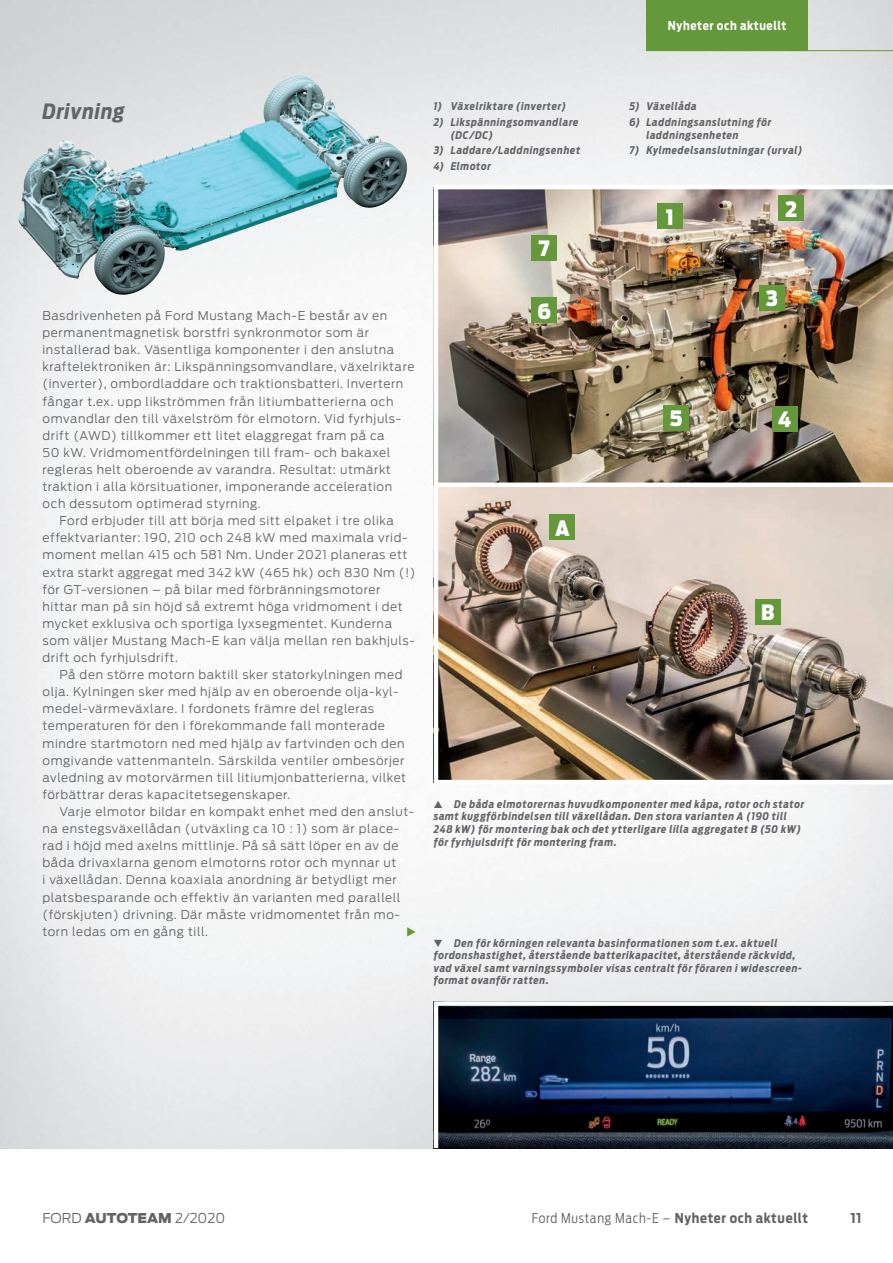
<style>
.page{position:relative;width:893px;height:1263px;background:#fff}
.page>*{position:absolute;margin:0;border:0;box-sizing:border-box;transform-origin:0 0}
.t1{font:900 21px "Ford Antenna Cond";color:#fff}
.t2{font:italic 700 21px "Ford Antenna Cond";letter-spacing:.045em;color:#636366}
.t3{font:300 13.5px "Ford Antenna Cond";letter-spacing:.05em;color:#636366}
.t4{font:300 13.5px "Ford Antenna";color:#636366}
.t5{font:700 13.5px "Ford Antenna";color:#636366}
.t6{font:300 12px "Ford Antenna";letter-spacing:.05em;color:#636366}
.t7{font:700 12px "Ford Antenna Cond";letter-spacing:.05em;color:#fff}
.t8{font:italic 700 10.5px/12.6px "Ford Antenna Cond";letter-spacing:.065em;color:#636366}
.s1{font-weight:700}
.s2{font-weight:900}
</style>
<div class="page">
<img style="left:0;top:0;width:893px;height:1148px">
<img style="left:438px;top:487px;width:455px;height:293px">
<img style="left:438px;top:1006px;width:455px;height:142px">
<img style="left:438px;top:189px;width:455px;height:293px">
<img style="left:265px;top:75px;width:32px;height:26px">
<hr style="left:434px;top:187px;width:4px;height:595px;background:#fff">
<hr style="left:434px;top:1001px;width:4px;height:147px;background:#fff">
<div style="left:550px;top:514px;width:25px;height:26px;background:#65973b"></div>
<div style="left:755px;top:599px;width:26px;height:26px;background:#65973b"></div>
<div style="left:531px;top:235px;width:26px;height:26px;background:#65973b"></div>
<div style="left:531px;top:298px;width:26px;height:25px;background:#65973b"></div>
<div style="left:663px;top:405px;width:26px;height:26px;background:#65973b"></div>
<div style="left:772px;top:406px;width:25px;height:25px;background:#65973b"></div>
<div style="left:759px;top:285px;width:26px;height:25px;background:#65973b"></div>
<div style="left:779px;top:196px;width:25px;height:25px;background:#65973b"></div>
<div style="left:657px;top:203px;width:26px;height:26px;background:#65973b"></div>
<div style="left:646px;top:0;width:162px;height:51px;background:#65973b"></div>
<hr style="left:646px;top:50px;width:247px;height:1px;background:#65973b">
<div style="left:438px;top:1001px;width:455px;height:5px;background:#fff"></div>
<hr style="left:434px;top:185px;width:459px;height:4px;background:#fff">
<div style="left:436px;top:482px;width:457px;height:5px;background:#fff"></div>
<hr style="left:434px;top:780px;width:459px;height:4px;background:#fff">
<svg style="left:407px;top:927px;width:9px;height:9px"></svg>
<svg style="left:434px;top:801px;width:8px;height:7px"></svg>
<svg style="left:434px;top:939px;width:8px;height:8px"></svg>
<p class="t7" style="left:668px;top:15px;width:120px">Nyheter och aktuellt</p>
<h1 class="t2" style="left:43px;top:92px;width:84px">Drivning</h1>
<p class="t6" style="left:43px;top:305px;width:346px">Basdrivenheten på Ford Mustang Mach-E består av en</p>
<p class="t6" style="left:43px;top:323px;width:328px">permanentmagnetisk borstfri synkronmotor som är</p>
<p class="t6" style="left:43px;top:340px;width:353px">installerad bak. Väsentliga komponenter i den anslutna</p>
<p class="t6" style="left:43px;top:357px;width:373px">kraftelektroniken är: Likspänningsomvandlare, växelriktare</p>
<p class="t6" style="left:43px;top:374px;width:362px">(inverter), ombordladdare och traktionsbatteri. Invertern</p>
<p class="t6" style="left:43px;top:391px;width:352px">fångar t.ex. upp likströmmen från litiumbatterierna och</p>
<p class="t6" style="left:43px;top:408px;width:360px">omvandlar den till växelström för elmotorn. Vid fyrhjuls-</p>
<p class="t6" style="left:43px;top:425px;width:344px">drift (AWD) tillkommer ett litet elaggregat fram på ca</p>
<p class="t6" style="left:43px;top:442px;width:349px">50 kW. Vridmomentfördelningen till fram- och bakaxel</p>
<p class="t6" style="left:43px;top:459px;width:350px">regleras helt oberoende av varandra. Resultat: utmärkt</p>
<p class="t6" style="left:43px;top:476px;width:351px">traktion i alla körsituationer, imponerande acceleration</p>
<p class="t6" style="left:43px;top:494px;width:220px">och dessutom optimerad styrning.</p>
<p class="t6" style="left:60px;top:511px;width:336px">Ford erbjuder till att börja med sitt elpaket i tre olika</p>
<p class="t6" style="left:43px;top:528px;width:366px">effektvarianter: 190, 210 och 248 kW med maximala vrid-</p>
<p class="t6" style="left:43px;top:545px;width:366px">moment mellan 415 och 581 Nm. Under 2021 planeras ett</p>
<p class="t6" style="left:43px;top:562px;width:375px">extra starkt aggregat med 342 kW (465 hk) och 830 Nm (!)</p>
<p class="t6" style="left:43px;top:579px;width:339px">för GT-versionen – på bilar med förbränningsmotorer</p>
<p class="t6" style="left:43px;top:596px;width:362px">hittar man på sin höjd så extremt höga vridmoment i det</p>
<p class="t6" style="left:43px;top:613px;width:351px">mycket exklusiva och sportiga lyxsegmentet. Kunderna</p>
<p class="t6" style="left:43px;top:630px;width:374px">som väljer Mustang Mach-E kan välja mellan ren bakhjuls-</p>
<p class="t6" style="left:43px;top:647px;width:137px">drift och fyrhjulsdrift.</p>
<p class="t6" style="left:60px;top:665px;width:345px">På den större motorn baktill sker statorkylningen med</p>
<p class="t6" style="left:43px;top:682px;width:357px">olja. Kylningen sker med hjälp av en oberoende olja-kyl-</p>
<p class="t6" style="left:43px;top:699px;width:333px">medel-värmeväxlare. I fordonets främre del regleras</p>
<p class="t6" style="left:43px;top:716px;width:344px">temperaturen för den i förekommande fall monterade</p>
<p class="t6" style="left:43px;top:733px;width:364px">mindre startmotorn ned med hjälp av fartvinden och den</p>
<p class="t6" style="left:43px;top:750px;width:364px">omgivande vattenmanteln. Särskilda ventiler ombesörjer</p>
<p class="t6" style="left:43px;top:767px;width:365px">avledning av motorvärmen till litiumjonbatterierna, vilket</p>
<p class="t6" style="left:43px;top:784px;width:249px">förbättrar deras kapacitetsegenskaper.</p>
<p class="t6" style="left:60px;top:801px;width:356px">Varje elmotor bildar en kompakt enhet med den anslut-</p>
<p class="t6" style="left:43px;top:818px;width:358px">na enstegsväxellådan (utväxling ca 10 : 1) som är place-</p>
<p class="t6" style="left:43px;top:836px;width:358px">rad i höjd med axelns mittlinje. På så sätt löper en av de</p>
<p class="t6" style="left:43px;top:853px;width:355px">båda drivaxlarna genom elmotorns rotor och mynnar ut</p>
<p class="t6" style="left:43px;top:870px;width:356px">i växellådan. Denna koaxiala anordning är betydligt mer</p>
<p class="t6" style="left:43px;top:887px;width:359px">platsbesparande och effektiv än varianten med parallell</p>
<p class="t6" style="left:43px;top:904px;width:359px">(förskjuten) drivning. Där måste vridmomentet från mo-</p>
<p class="t6" style="left:43px;top:921px;width:167px">torn ledas om en gång till.</p>
<p class="t8" style="left:434px;top:99px;width:134px">1) Växelriktare (inverter)</p>
<p class="t8" style="left:451px;top:115px;width:129px;text-indent:-17px">2) Likspänningsomvandlare (DC/DC)</p>
<p class="t8" style="left:434px;top:143px;width:148px">3) Laddare/Laddningsenhet</p>
<p class="t8" style="left:434px;top:158px;width:59px">4) Elmotor</p>
<h1 class="t1" style="left:539px;top:229px;width:13px">7</h1>
<h1 class="t1" style="left:537px;top:292px;width:15px">6</h1>
<h1 class="t1" style="left:555px;top:508px;width:16px">A</h1>
<p class="t8" style="left:629px;top:99px;width:69px">5) Växellåda</p>
<p class="t8" style="left:646px;top:115px;width:127px;text-indent:-17px">6) Laddningsanslutning för laddningsenheten</p>
<p class="t8" style="left:629px;top:143px;width:175px">7) Kylmedelsanslutningar (urval)</p>
<h1 class="t1" style="left:666px;top:197px;width:10px">1</h1>
<h1 class="t1" style="left:785px;top:190px;width:13px">2</h1>
<h1 class="t1" style="left:766px;top:279px;width:14px">3</h1>
<h1 class="t1" style="left:670px;top:399px;width:14px">5</h1>
<h1 class="t1" style="left:778px;top:400px;width:15px">4</h1>
<h1 class="t1" style="left:761px;top:593px;width:15px">B</h1>
<p class="t8" style="left:434px;top:796px;width:372px;text-indent:20px">De båda elmotorernas huvudkomponenter med kåpa, rotor och stator samt kuggförbindelsen till växellådan. Den stora varianten A (190 till 248 kW) för montering bak och det ytterligare lilla aggregatet B (50 kW) för fyrhjulsdrift för montering fram.</p>
<p class="t8" style="left:434px;top:935px;width:370px;text-indent:20px">Den för körningen relevanta basinformationen som t.ex. aktuell fordonshastighet, återstående batterikapacitet, återstående räckvidd, vad växel samt varningssymboler visas centralt för föraren i widescreen&shy;format ovanför ratten.</p>
<p class="t3" style="left:532px;top:1206px;width:278px">Ford Mustang Mach-E – <span class="s1">Nyheter och aktuellt</span></p>
<p class="t4" style="left:43px;top:1206px;width:184px">FORD <span class="s2">AUTOTEAM</span> 2/2020</p>
<p class="t5" style="left:850px;top:1206px;width:13px">11</p>
</div>
